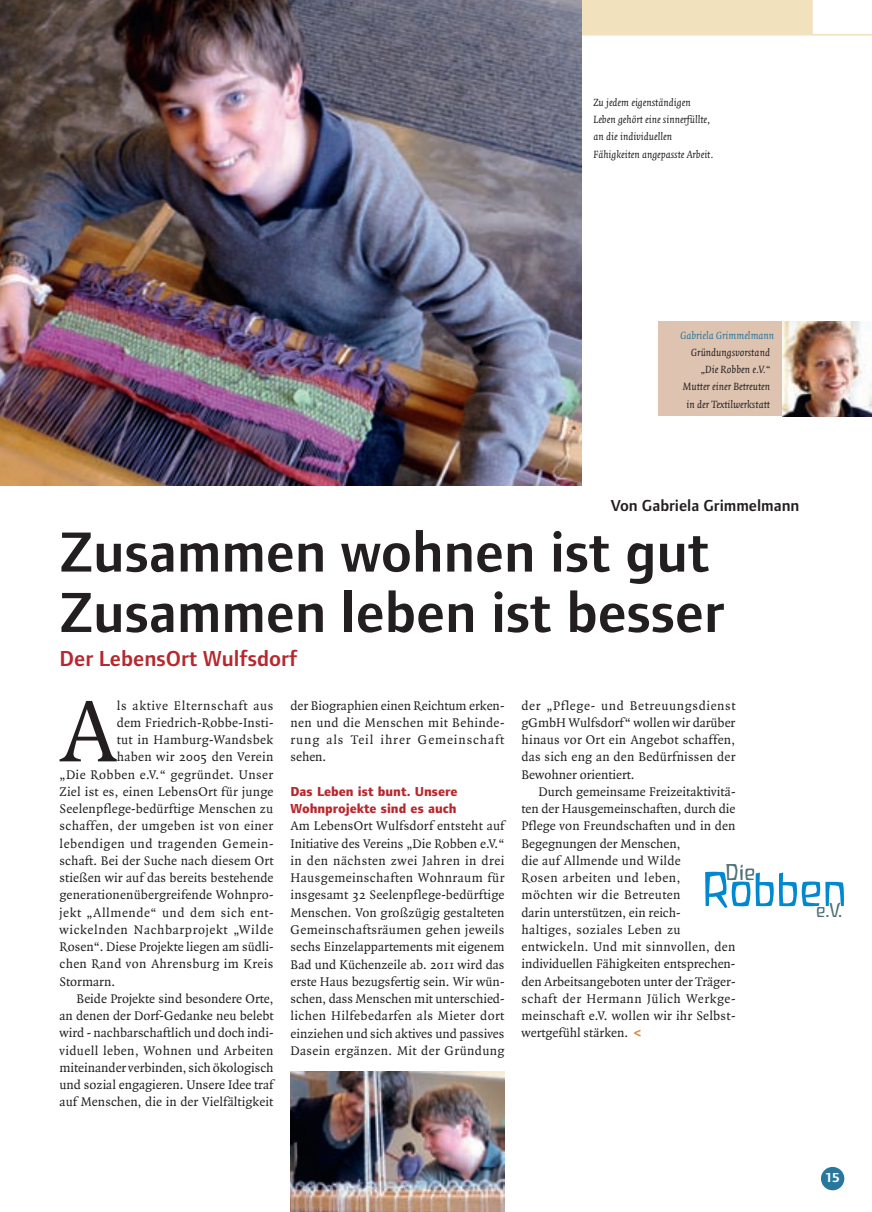
<style>
.page{position:relative;width:872px;height:1212px;background:#fff}
.page>*{position:absolute;margin:0;border:0;box-sizing:border-box;transform-origin:0 0}
.t1{font:94.2px "Quadraat";color:#231f20}
.t2{font:600 58.5px/60.3px "Foundry Form Sans";color:#231f20}
.t3{font:300 23.25px "Weleda Nineteen";color:#4f7177}
.t4{font:600 22.5px "Foundry Form Sans";color:#b7282e}
.t5{font:300 20.25px "Weleda Nineteen";color:#4f7177}
.t6{font:600 16.5px "Foundry Form Sans";color:#231f20}
.t7{font:13.5px/17.2px "Quadraat";letter-spacing:.01em;color:#231f20;text-align:justify}
.t8{font:13.5px "Quadraat";letter-spacing:.03em;color:#231f20}
.t9{font:800 13.5px/17.2px "Foundry Form Sans";color:#b7282e}
.t10{font:13.5px "Quadraat";letter-spacing:.045em;color:#231f20}
.t11{font:13.5px "Quadraat";letter-spacing:.035em;color:#231f20}
.t12{font:13.5px "Quadraat";letter-spacing:.04em;color:#231f20}
.t13{font:13.5px "Quadraat";letter-spacing:.05em;color:#231f20}
.t14{font:700 13.5px "Foundry Form Sans";color:#fff}
.t15{font:italic 11.25px/17.2px "Quadraat";color:#231f20;text-align:right}
.t16{font:italic 11.25px "Quadraat";color:#28779c}
.s1{font-family:"Foundry Form Sans";font-weight:800;color:#d78d4c}
</style>
<div class="page">
<div style="left:581px;top:0;width:231px;height:34px;background:#f1e1bd"></div>
<div style="left:821px;top:1167px;width:23px;height:23px;background:#28779c;border-radius:50%"></div>
<svg style="left:581px;top:34px;width:291px;height:163px"></svg>
<svg style="left:779px;top:873px;width:65px;height:33px"></svg>
<svg style="left:705px;top:872px;width:68px;height:36px"></svg>
<img style="left:0;top:0;width:581px;height:485px">
<div style="left:658px;top:321px;width:133px;height:95px;background:#dfc3b1"></div>
<img style="left:782px;top:321px;width:90px;height:95px">
<img style="left:290px;top:1072px;width:214px;height:140px">
<p class="t15" style="left:593px;top:94px;width:121px;text-align:left">Zu jedem eigenständigen<br>Leben gehört eine sinnerfüllte, an die individuellen<br>Fähigkeiten angepasste Arbeit.</p>
<p class="t16" style="left:680px;top:329px;width:95px">Gabriela Grimmelmann</p>
<p class="t15" style="left:682px;top:344px;width:89px">Gründungsvorstand „Die Robben e.V.“<br>Mutter einer Betreuten in der Textilwerkstatt</p>
<p class="t6" style="left:611px;top:496px;width:190px">Von Gabriela Grimmelmann</p>
<h2 class="t2" style="left:60px;top:522px;width:666px">Zusammen wohnen ist gut<br>Zusammen leben ist besser</h2>
<h3 class="t4" style="left:60px;top:646px;width:239px">Der LebensOrt Wulfsdorf</h3>
<h1 class="t1" style="left:60px;top:682px;width:59px">A</h1>
<p class="t13" style="left:117px;top:698px;width:158px">ls aktive Elternschaft aus</p>
<p class="t7" style="left:117px;top:714px;width:158px">dem Friedrich-Robbe-Insti-</p>
<p class="t8" style="left:117px;top:733px;width:158px">tut in Hamburg-Wandsbek</p>
<p class="t7" style="left:117px;top:749px;width:158px">haben wir 2005 den Verein</p>
<p class="t8" style="left:60px;top:767px;width:215px">„Die Robben e.V.“ gegründet. Unser</p>
<p class="t7" style="left:60px;top:783px;width:215px">Ziel ist es, einen LebensOrt für junge</p>
<p class="t7" style="left:60px;top:801px;width:215px">Seelenpflege-bedürftige Menschen zu</p>
<p class="t8" style="left:60px;top:819px;width:215px">schaffen, der umgeben ist von einer</p>
<p class="t11" style="left:60px;top:836px;width:215px">lebendigen und tragenden Gemein-</p>
<p class="t7" style="left:60px;top:852px;width:215px">schaft. Bei der Suche nach diesem Ort</p>
<p class="t7" style="left:60px;top:870px;width:215px">stießen wir auf das bereits bestehende</p>
<p class="t7" style="left:60px;top:887px;width:215px">generationenübergreifende Wohnpro-</p>
<p class="t12" style="left:60px;top:905px;width:216px">jekt „Allmende“ und dem sich ent-</p>
<p class="t10" style="left:60px;top:922px;width:215px">wickelnden Nachbarprojekt „Wilde</p>
<p class="t7" style="left:60px;top:939px;width:215px">Rosen“. Diese Projekte liegen am südli-</p>
<p class="t7" style="left:60px;top:956px;width:215px">chen Rand von Ahrensburg im Kreis</p>
<p class="t7" style="left:60px;top:973px;width:57px">Stormarn.</p>
<p class="t7" style="left:77px;top:990px;width:199px">Beide Projekte sind besondere Orte,</p>
<p class="t7" style="left:60px;top:1008px;width:215px">an denen der Dorf-Gedanke neu belebt</p>
<p class="t7" style="left:60px;top:1025px;width:215px">wird - nachbarschaftlich und doch indi-</p>
<p class="t8" style="left:60px;top:1043px;width:215px">viduell leben, Wohnen und Arbeiten</p>
<p class="t7" style="left:60px;top:1059px;width:215px">miteinander verbinden, sich ökologisch</p>
<p class="t7" style="left:60px;top:1077px;width:215px">und sozial engagieren. Unsere Idee traf</p>
<p class="t7" style="left:60px;top:1094px;width:215px">auf Menschen, die in der Vielfältigkeit</p>
<p class="t7" style="left:290px;top:697px;width:215px">der Biographien einen Reichtum erken&shy;nen und die Menschen mit Behinde&shy;rung als Teil ihrer Gemeinschaft sehen.</p>
<p class="t9" style="left:290px;top:783px;width:168px">Das Leben ist bunt. Unsere<br>Wohnprojekte sind es auch</p>
<p class="t7" style="left:290px;top:818px;width:216px">Am LebensOrt Wulfsdorf entsteht auf Initiative des Vereins „Die Robben e.V.“ in den nächsten zwei Jahren in drei Hausgemeinschaften Wohnraum für insgesamt 32 Seelenpflege-bedürftige Menschen. Von großzügig gestalteten Gemeinschaftsräumen gehen jeweils sechs Einzelappartements mit eigenem Bad und Küchenzeile ab. 2011 wird das erste Haus bezugsfertig sein. Wir wün&shy;schen, dass Menschen mit unterschied&shy;lichen Hilfebedarfen als Mieter dort einziehen und sich aktives und passives Dasein ergänzen. Mit der Gründung</p>
<p class="t7" style="left:521px;top:697px;width:215px">der „Pflege- und Betreuungsdienst gGmbH Wulfsdorf“ wollen wir darüber hinaus vor Ort ein Angebot schaffen, das sich eng an den Bedürfnissen der Bewohner orientiert.</p>
<p class="t7" style="left:521px;top:783px;width:216px;text-align:left;text-indent:17px">Durch gemeinsame Freizeitaktivitä&shy;ten der Hausgemeinschaften, durch die<br>Pflege von Freundschaften und in den<br>Begegnungen der Menschen,<br>die auf Allmende und Wilde<br>Rosen arbeiten und leben,<br>möchten wir die Betreuten<br>darin unterstützen, ein reich-<br>haltiges, soziales Leben zu entwickeln. Und mit sinnvollen, den individuellen Fähigkeiten entsprechen&shy;den Arbeitsangeboten unter der Träger&shy;schaft der Hermann Jülich Werkge&shy;meinschaft e.V. wollen wir ihr Selbst&shy;wertgefühl stärken. <span class="s1">&lt;</span></p>
<h3 class="t3" style="left:725px;top:854px;width:31px">Die</h3>
<h3 class="t5" style="left:816px;top:895px;width:27px">e.V.</h3>
<p class="t14" style="left:825px;top:1170px;width:16px">15</p>
</div>
